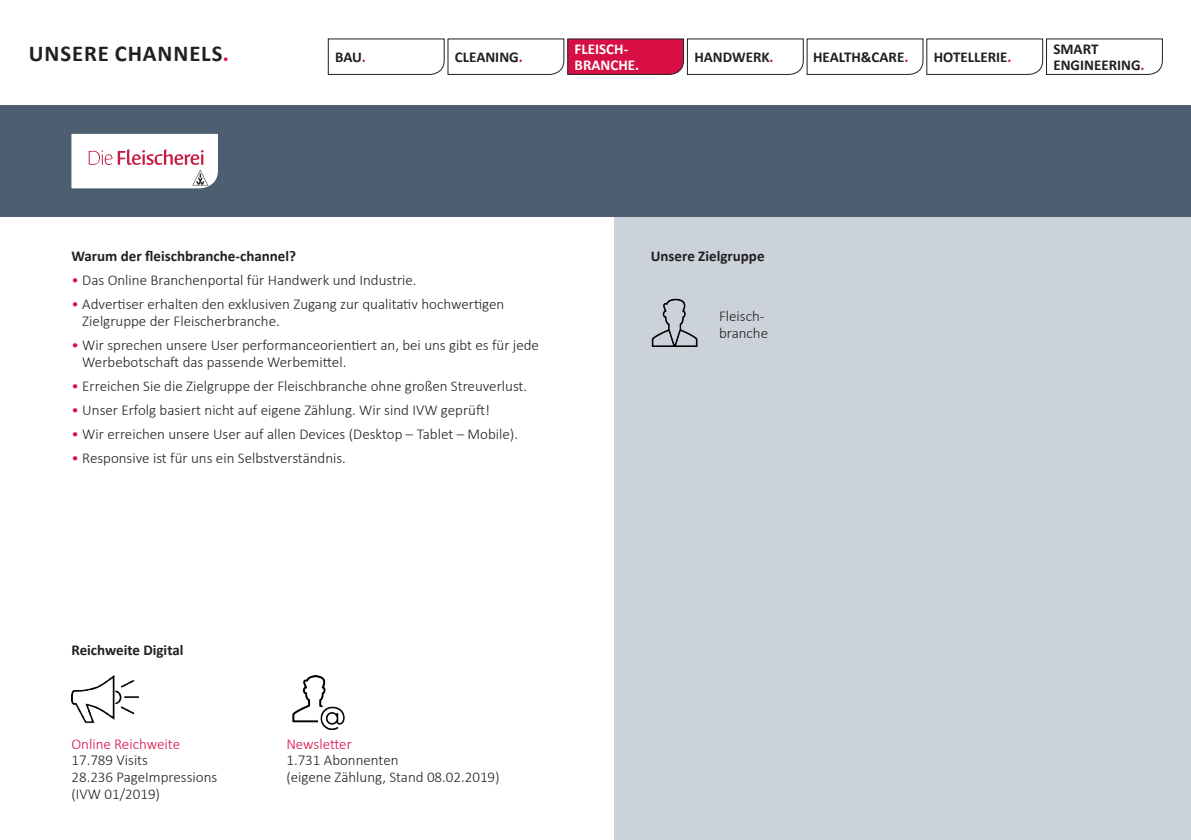
<style>
.page{position:relative;width:1191px;height:840px;background:#fff}
.page>*{position:absolute;margin:0;border:0;box-sizing:border-box;transform-origin:0 0}
.Grundschrift{font:700 22.8px "Calibri";letter-spacing:.04em;color:#231f20}
.Grundschrift-2{font:300 15px/17px "Calibri";color:#231f20}
.Grundschrift-3{font:700 15px/15.8px "Calibri";color:#231f20}
.Grundschrift-4{font:300 15px "Calibri";color:#d70f45}
.t1{font:700 15px/15.8px "Calibri";color:#fff}
.s1{color:#d70f45}
</style>
<div class="page">
<div style="left:614px;top:217px;width:577px;height:622px;background:#ccd2da"></div>
<div style="left:0;top:105px;width:1191px;height:112px;background:#4c5e70"></div>
<img style="left:71px;top:675px;width:67px;height:48px">
<img style="left:292px;top:675px;width:53px;height:53px">
<svg style="left:328px;top:38px;width:834px;height:37px"></svg>
<svg style="left:71px;top:134px;width:147px;height:54px;background:#f7ecef"></svg>
<img style="left:651px;top:299px;width:47px;height:48px">
<p class="Grundschrift" style="left:29px;top:38px;width:202px">UNSERE CHANNELS<span class="s1">.</span></p>
<p class="Grundschrift-3" style="left:335px;top:49px;width:32px">BAU<span class="s1">.</span></p>
<p class="Grundschrift-3" style="left:455px;top:49px;width:69px">CLEANING<span class="s1">.</span></p>
<p class="Grundschrift-3" style="left:694px;top:49px;width:81px">HANDWERK<span class="s1">.</span></p>
<p class="Grundschrift-3" style="left:813px;top:49px;width:97px">HEALTH&amp;CARE<span class="s1">.</span></p>
<p class="Grundschrift-3" style="left:933px;top:49px;width:79px">HOTELLERIE<span class="s1">.</span></p>
<p class="Grundschrift-3" style="left:1053px;top:41px;width:93px">SMART<br>ENGINEERING<span class="s1">.</span></p>
<p class="t1" style="left:574px;top:41px;width:66px">FLEISCH-<br>BRANCHE.</p>
<p class="Grundschrift-3" style="left:71px;top:247px;width:226px">Warum der fleischbranche-channel?</p>
<p class="Grundschrift-2" style="left:71px;top:271px;width:347px"><span class="s1">•</span> Das Online Branchenportal für Handwerk und Industrie.</p>
<p class="Grundschrift-2" style="left:82px;top:295px;width:423px;text-indent:-11px"><span class="s1">•</span> Advertiser erhalten den exklusiven Zugang zur qualitativ hochwertigen<br>Zielgruppe der Fleischerbranche.</p>
<p class="Grundschrift-2" style="left:82px;top:336px;width:458px;text-indent:-11px"><span class="s1">•</span> Wir sprechen unsere User performanceorientiert an, bei uns gibt es für jede<br>Werbebotschaft das passende Werbemittel.</p>
<p class="Grundschrift-2" style="left:71px;top:377px;width:457px"><span class="s1">•</span> Erreichen Sie die Zielgruppe der Fleischbranche ohne großen Streuverlust.</p>
<p class="Grundschrift-2" style="left:71px;top:401px;width:420px"><span class="s1">•</span> Unser Erfolg basiert nicht auf eigene Zählung. Wir sind IVW geprüft!</p>
<p class="Grundschrift-2" style="left:71px;top:425px;width:448px"><span class="s1">•</span> Wir erreichen unsere User auf allen Devices (Desktop – Tablet – Mobile).</p>
<p class="Grundschrift-2" style="left:71px;top:449px;width:276px"><span class="s1">•</span> Responsive ist für uns ein Selbstverständnis.</p>
<p class="Grundschrift-3" style="left:71px;top:641px;width:114px">Reichweite Digital</p>
<p class="Grundschrift-4" style="left:71px;top:734px;width:110px">Online Reichweite</p>
<p class="Grundschrift-4" style="left:286px;top:734px;width:67px">Newsletter</p>
<p class="Grundschrift-2" style="left:71px;top:751px;width:147px">17.789 Visits<br>28.236 PageImpressions (IVW 01/2019)</p>
<p class="Grundschrift-2" style="left:286px;top:751px;width:215px">1.731 Abonnenten<br>(eigene Zählung, Stand 08.02.2019)</p>
<p class="Grundschrift-3" style="left:651px;top:247px;width:115px">Unsere Zielgruppe</p>
<p class="Grundschrift-2" style="left:719px;top:307px;width:51px">Fleisch&shy;branche</p>
</div>
